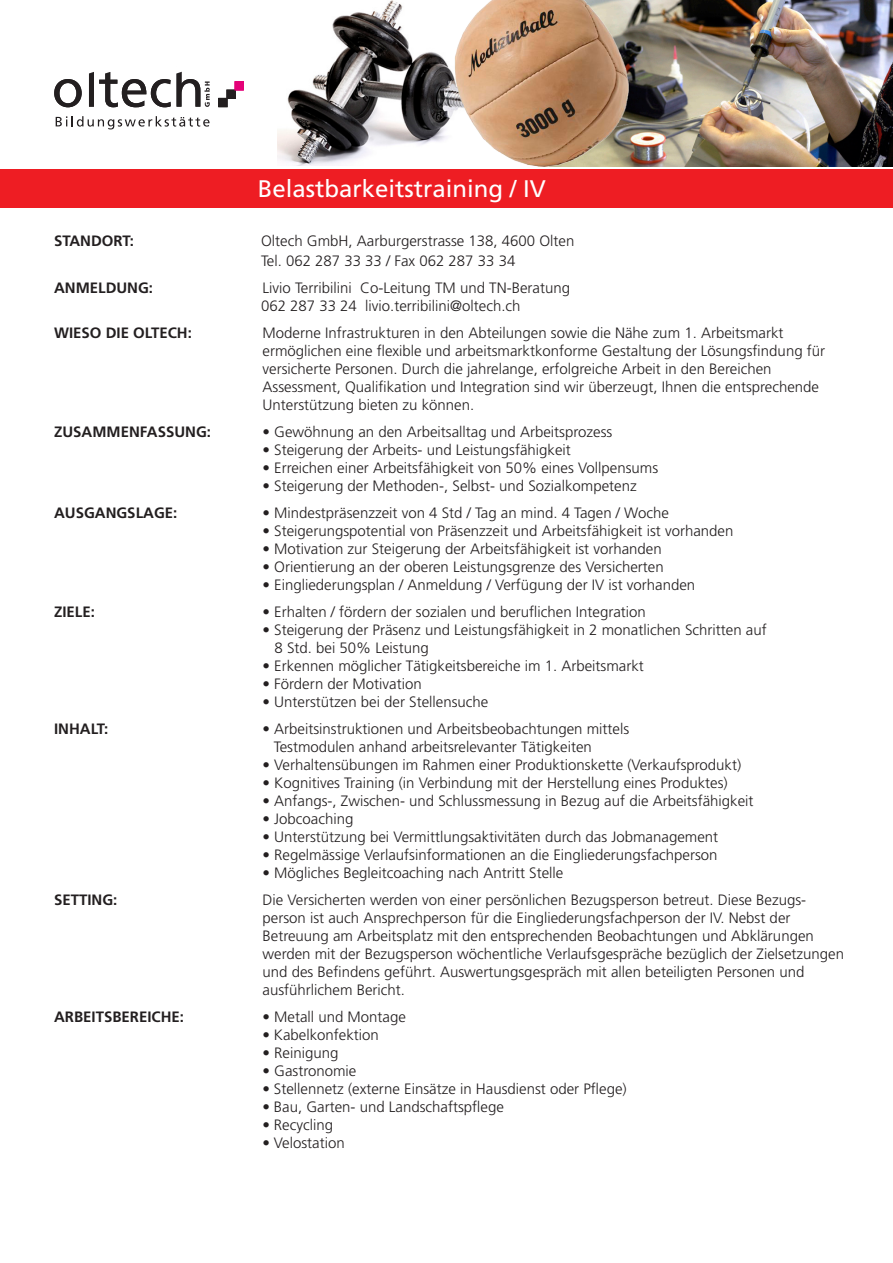
<style>
.page{position:relative;width:893px;height:1263px;background:#fff}
.page>*{position:absolute;margin:0;border:0;box-sizing:border-box;transform-origin:0 0}
.t1{font:24px "Frutiger";color:#fff}
.t2{font:300 15px/18px "Frutiger";color:#231f20}
.t3{font:700 15px "Frutiger";color:#231f20}
.s1{font-weight:700;font-stretch:condensed}
</style>
<div class="page">
<img style="left:633px;top:0;width:260px;height:167px">
<img style="left:278px;top:0;width:171px;height:165px">
<img style="left:449px;top:0;width:184px;height:167px">
<div style="left:0;top:169px;width:893px;height:38px;background:#ee1d23"></div>
<div style="left:219px;top:98px;width:8px;height:9px;background:#231f20"></div>
<div style="left:227px;top:90px;width:8px;height:8px;background:#231f20"></div>
<div style="left:235px;top:82px;width:8px;height:8px;background:#e40278"></div>
<svg style="left:56px;top:116px;width:154px;height:13px"></svg>
<svg style="left:54px;top:71px;width:156px;height:36px"></svg>
<h1 class="t1" style="left:258px;top:174px;width:290px">Belastbarkeitstraining / IV</h1>
<p class="t3" style="left:54px;top:232px;width:81px">STANDORT:</p>
<p class="t2" style="left:261px;top:231px;width:315px;line-height:19.8px">Oltech GmbH, Aarburgerstrasse 138, 4600 Olten<br>Tel. 062 287 33 33 / Fax 062 287 33 34</p>
<p class="t3" style="left:54px;top:279px;width:101px">ANMELDUNG:</p>
<p class="t2" style="left:261px;top:279px;width:311px">Livio Terribilini Co-Leitung TM und TN-Beratung<br>062 287 33 24 livio.terribilini@oltech.ch</p>
<p class="t3" style="left:54px;top:324px;width:139px">WIESO DIE OLTECH:</p>
<p class="t2" style="left:262px;top:324px;width:564px">Moderne Infrastrukturen in den Abteilungen sowie die Nähe zum 1. Arbeitsmarkt ermöglichen eine flexible und arbeitsmarktkonforme Gestaltung der Lösungsfindung für versicherte Personen. Durch die jahrelange, erfolgreiche Arbeit in den Bereichen Assessment, Qualifikation und Integration sind wir überzeugt, Ihnen die entsprechende Unterstützung bieten zu können.</p>
<p class="t3" style="left:54px;top:423px;width:159px">ZUSAMMENFASSUNG:</p>
<p class="t2" style="left:262px;top:423px;width:351px">• Gewöhnung an den Arbeitsalltag und Arbeitsprozess</p>
<p class="t2" style="left:262px;top:441px;width:310px">• Steigerung der Arbeits- und Leistungsfähigkeit</p>
<p class="t2" style="left:262px;top:459px;width:397px">• Erreichen einer Arbeitsfähigkeit von 50% eines Vollpensums</p>
<p class="t2" style="left:262px;top:477px;width:376px">• Steigerung der Methoden-, Selbst- und Sozialkompetenz</p>
<p class="t3" style="left:54px;top:504px;width:125px">AUSGANGSLAGE:</p>
<p class="t2" style="left:262px;top:504px;width:408px">• Mindestpräsenzzeit von 4 Std / Tag an mind. 4 Tagen / Woche</p>
<p class="t2" style="left:262px;top:522px;width:472px">• Steigerungspotential von Präsenzzeit und Arbeitsfähigkeit ist vorhanden</p>
<p class="t2" style="left:262px;top:540px;width:401px">• Motivation zur Steigerung der Arbeitsfähigkeit ist vorhanden</p>
<p class="t2" style="left:262px;top:558px;width:403px">• Orientierung an der oberen Leistungsgrenze des Versicherten</p>
<p class="t2" style="left:262px;top:576px;width:434px">• Eingliederungsplan / Anmeldung / Verfügung der IV ist vorhanden</p>
<p class="t3" style="left:54px;top:603px;width:42px">ZIELE:</p>
<p class="t2" style="left:262px;top:603px;width:385px">• Erhalten / fördern der sozialen und beruflichen Integration</p>
<p class="t2" style="left:274px;top:621px;width:494px;text-indent:-12px">• Steigerung der Präsenz und Leistungsfähigkeit in 2 monatlichen Schritten auf<br>8 Std. bei 50% Leistung</p>
<p class="t2" style="left:262px;top:657px;width:383px">• Erkennen möglicher Tätigkeitsbereiche im 1. Arbeitsmarkt</p>
<p class="t2" style="left:262px;top:675px;width:161px">• Fördern der Motivation</p>
<p class="t2" style="left:262px;top:693px;width:227px">• Unterstützen bei der Stellensuche</p>
<p class="t3" style="left:54px;top:720px;width:56px">INHALT:</p>
<p class="t2" style="left:274px;top:720px;width:357px;text-indent:-11px">• Arbeitsinstruktionen und Arbeitsbeobachtungen mittels<br>Testmodulen anhand arbeitsrelevanter Tätigkeiten</p>
<p class="t2" style="left:262px;top:756px;width:480px">• Verhaltensübungen im Rahmen einer Produktionskette (Verkaufsprodukt)</p>
<p class="t2" style="left:262px;top:774px;width:467px">• Kognitives Training (in Verbindung mit der Herstellung eines Produktes)</p>
<p class="t2" style="left:262px;top:792px;width:492px">• Anfangs-, Zwischen- und Schlussmessung in Bezug auf die Arbeitsfähigkeit</p>
<p class="t2" style="left:262px;top:810px;width:92px">• Jobcoaching</p>
<p class="t2" style="left:262px;top:828px;width:457px">• Unterstützung bei Vermittlungsaktivitäten durch das Jobmanagement</p>
<p class="t2" style="left:262px;top:846px;width:457px">• Regelmässige Verlaufsinformationen an die Eingliederungsfachperson</p>
<p class="t2" style="left:262px;top:864px;width:302px">• Mögliches Begleitcoaching nach Antritt Stelle</p>
<p class="t3" style="left:54px;top:891px;width:65px">SETTING:</p>
<p class="t2" style="left:262px;top:891px;width:583px">Die Versicherten werden von einer persönlichen Bezugsperson betreut. Diese Bezugs&shy;person ist auch Ansprechperson für die Eingliederungsfachperson der IV. Nebst der Betreuung am Arbeitsplatz mit den entsprechenden Beobachtungen und Abklärungen werden mit der Bezugsperson wöchentliche Verlaufsgespräche bezüglich der Zielsetzungen und des Befindens geführt. Auswertungsgespräch mit allen beteiligten Personen und ausführlichem Bericht.</p>
<p class="t3" style="left:54px;top:1008px;width:132px">ARBEITSBEREICHE:</p>
<p class="t2" style="left:262px;top:1008px;width:145px"><span class="s1">•</span> Metall und Montage</p>
<p class="t2" style="left:262px;top:1026px;width:118px"><span class="s1">•</span> Kabelkonfektion</p>
<p class="t2" style="left:262px;top:1044px;width:77px"><span class="s1">•</span> Reinigung</p>
<p class="t2" style="left:262px;top:1062px;width:95px"><span class="s1">•</span> Gastronomie</p>
<p class="t2" style="left:262px;top:1080px;width:366px"><span class="s1">•</span> Stellennetz (externe Einsätze in Hausdienst oder Pflege)</p>
<p class="t2" style="left:262px;top:1098px;width:243px"><span class="s1">•</span> Bau, Garten- und Landschaftspflege</p>
<p class="t2" style="left:262px;top:1116px;width:72px"><span class="s1">•</span> Recycling</p>
<p class="t2" style="left:262px;top:1134px;width:84px"><span class="s1">•</span> Velostation</p>
</div>
